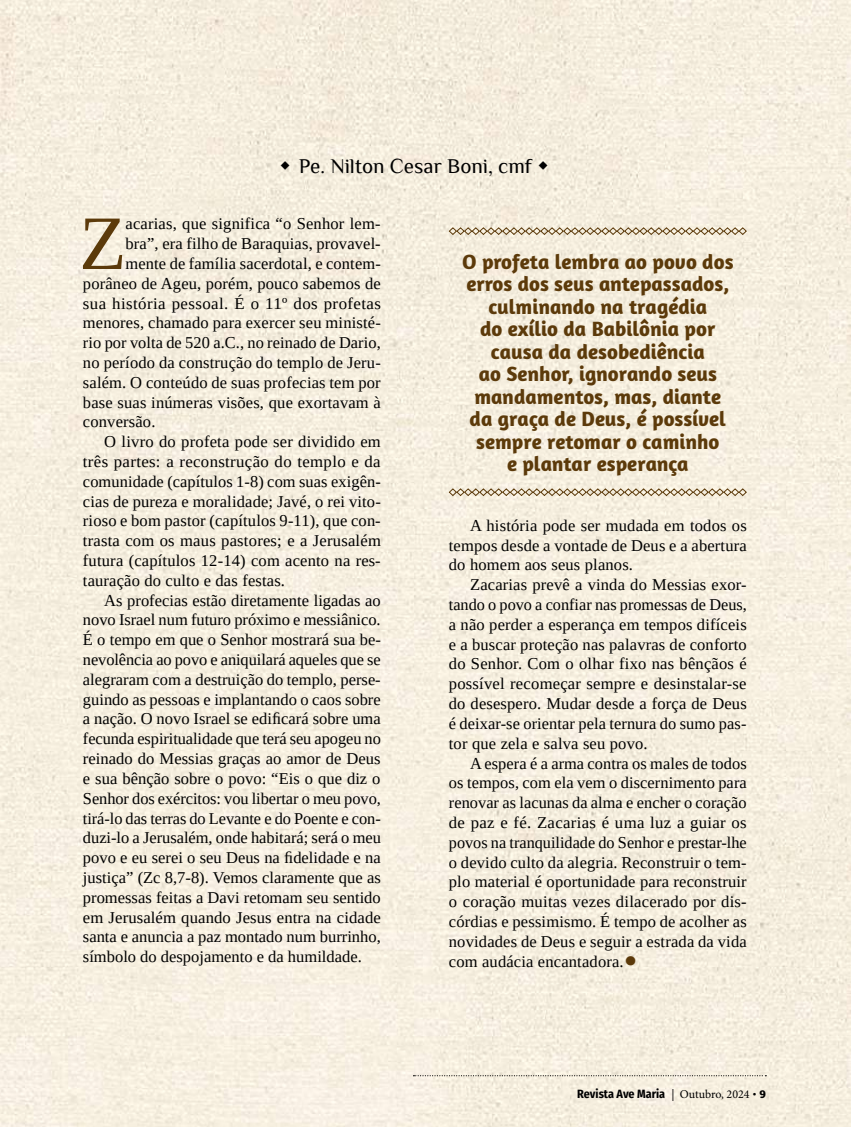
<style>
.page{position:relative;width:851px;height:1127px;background:#fff}
.page>*{position:absolute;margin:0;border:0;box-sizing:border-box;transform-origin:0 0}
.t1{font:76.95px "Tinos";color:#5c3a0a}
.t2{font:39.3px "Tinos";color:#5c3a0a}
.t3{font:700 21px/22.5px "Amaranth";color:#5c3a0a;text-align:center}
.t4{font:21px "Philosopher";color:#000}
.t5{font:16.5px/19.8px "Tinos";letter-spacing:.005em;color:#000;text-align:justify}
.t6{font:16.5px "Tinos";letter-spacing:.025em;color:#000}
.t7{font:700 12px "Fira Sans Condensed";color:#000}
.s1{font-family:"Minion Pro";font-weight:400}
.s2{font-family:"Amaranth"}
</style>
<div class="page">
<img style="left:0;top:0;width:850px;height:1127px">
<svg style="left:448px;top:227px;width:299px;height:8px;background:#c4b49a"></svg>
<svg style="left:448px;top:488px;width:299px;height:8px;background:#c5b59b"></svg>
<svg style="left:413px;top:1075px;width:353px;height:1px"></svg>
<svg style="left:281px;top:161px;width:8px;height:9px"></svg>
<svg style="left:539px;top:161px;width:8px;height:9px"></svg>
<p class="t4" style="left:299px;top:155px;width:234px">Pe. Nilton Cesar Boni, cmf</p>
<h1 class="t1" style="left:79px;top:193px;width:49px">Z</h1>
<p class="t5" style="left:125px;top:214px;width:257px">acarias, que significa “o Senhor lem-</p>
<p class="t5" style="left:125px;top:234px;width:257px">bra”, era filho de Baraquias, provavel-</p>
<p class="t5" style="left:125px;top:253px;width:257px">mente de família sacerdotal, e contem-</p>
<p class="t5" style="left:83px;top:273px;width:299px">porâneo de Ageu, porém, pouco sabemos de</p>
<p class="t6" style="left:83px;top:292px;width:299px">sua história pessoal. É o 11º dos profetas</p>
<p class="t5" style="left:83px;top:313px;width:299px">menores, chamado para exercer seu ministé-</p>
<p class="t5" style="left:83px;top:333px;width:299px">rio por volta de 520 a.C., no reinado de Dario,</p>
<p class="t5" style="left:83px;top:352px;width:299px">no período da construção do templo de Jeru-</p>
<p class="t5" style="left:83px;top:372px;width:299px">salém. O conteúdo de suas profecias tem por</p>
<p class="t5" style="left:83px;top:392px;width:299px">base suas inúmeras visões, que exortavam à</p>
<p class="t5" style="left:83px;top:412px;width:74px">conversão.</p>
<p class="t5" style="left:104px;top:432px;width:278px">O livro do profeta pode ser dividido em</p>
<p class="t5" style="left:83px;top:451px;width:299px">três partes: a reconstrução do templo e da</p>
<p class="t5" style="left:83px;top:471px;width:299px">comunidade (capítulos 1-8) com suas exigên-</p>
<p class="t5" style="left:83px;top:491px;width:299px">cias de pureza e moralidade; Javé, o rei vito-</p>
<p class="t5" style="left:83px;top:511px;width:299px">rioso e bom pastor (capítulos 9-11), que con-</p>
<p class="t5" style="left:83px;top:531px;width:299px">trasta com os maus pastores; e a Jerusalém</p>
<p class="t5" style="left:83px;top:550px;width:299px">futura (capítulos 12-14) com acento na res-</p>
<p class="t5" style="left:83px;top:570px;width:203px">tauração do culto e das festas.</p>
<p class="t5" style="left:104px;top:590px;width:278px">As profecias estão diretamente ligadas ao</p>
<p class="t5" style="left:83px;top:610px;width:299px">novo Israel num futuro próximo e messiânico.</p>
<p class="t5" style="left:83px;top:630px;width:299px">É o tempo em que o Senhor mostrará sua be-</p>
<p class="t5" style="left:83px;top:649px;width:299px">nevolência ao povo e aniquilará aqueles que se</p>
<p class="t5" style="left:83px;top:669px;width:299px">alegraram com a destruição do templo, perse-</p>
<p class="t5" style="left:83px;top:689px;width:299px">guindo as pessoas e implantando o caos sobre</p>
<p class="t5" style="left:83px;top:709px;width:299px">a nação. O novo Israel se edificará sobre uma</p>
<p class="t5" style="left:83px;top:729px;width:299px">fecunda espiritualidade que terá seu apogeu no</p>
<p class="t5" style="left:83px;top:748px;width:299px">reinado do Messias graças ao amor de Deus</p>
<p class="t5" style="left:83px;top:768px;width:299px">e sua bênção sobre o povo: “Eis o que diz o</p>
<p class="t5" style="left:83px;top:788px;width:299px">Senhor dos exércitos: vou libertar o meu povo,</p>
<p class="t5" style="left:83px;top:808px;width:299px">tirá-lo das terras do Levante e do Poente e con-</p>
<p class="t5" style="left:83px;top:828px;width:299px">duzi-lo a Jerusalém, onde habitará; será o meu</p>
<p class="t5" style="left:83px;top:847px;width:299px">povo e eu serei o seu Deus na fidelidade e na</p>
<p class="t5" style="left:83px;top:867px;width:299px">justiça” (Zc 8,7-8). Vemos claramente que as</p>
<p class="t5" style="left:83px;top:887px;width:299px">promessas feitas a Davi retomam seu sentido</p>
<p class="t5" style="left:83px;top:907px;width:299px">em Jerusalém quando Jesus entra na cidade</p>
<p class="t5" style="left:83px;top:927px;width:299px">santa e anuncia a paz montado num burrinho,</p>
<p class="t5" style="left:83px;top:946px;width:280px">símbolo do despojamento e da humildade.</p>
<p class="t3" style="left:462px;top:250px;width:273px">O profeta lembra ao povo dos erros dos seus antepassados, culminando na tragédia<br>do exílio da Babilônia por causa da desobediência<br>ao Senhor, ignorando seus mandamentos, mas, diante da graça de Deus, é possível sempre retomar o caminho<br>e plantar esperança</p>
<p class="t5" style="left:449px;top:515px;width:299px;text-indent:21px">A história pode ser mudada em todos os tempos desde a vontade de Deus e a abertura do homem aos seus planos.</p>
<p class="t5" style="left:449px;top:575px;width:299px;text-indent:21px">Zacarias prevê a vinda do Messias exor&shy;tando o povo a confiar nas promessas de Deus, a não perder a esperança em tempos difíceis e a buscar proteção nas palavras de conforto do Senhor. Com o olhar fixo nas bênçãos é possível recomeçar sempre e desinstalar-se do desespero. Mudar desde a força de Deus é deixar-se orientar pela ternura do sumo pas&shy;tor que zela e salva seu povo.</p>
<p class="t5" style="left:449px;top:753px;width:299px;text-indent:21px">A espera é a arma contra os males de todos os tempos, com ela vem o discernimento para renovar as lacunas da alma e encher o coração de paz e fé. Zacarias é uma luz a guiar os povos na tranquilidade do Senhor e prestar-lhe o devido culto da alegria. Reconstruir o tem&shy;plo material é oportunidade para reconstruir o coração muitas vezes dilacerado por dis&shy;córdias e pessimismo. É tempo de acolher as novidades de Deus e seguir a estrada da vida com audácia encantadora.</p>
<h2 class="t2" style="left:623px;top:935px;width:15px">•</h2>
<p class="t7" style="left:577px;top:1083px;width:190px">Revista Ave Maria <span class="s1">| Outubro, 2024</span> <span class="s2">• 9</span></p>
</div>
